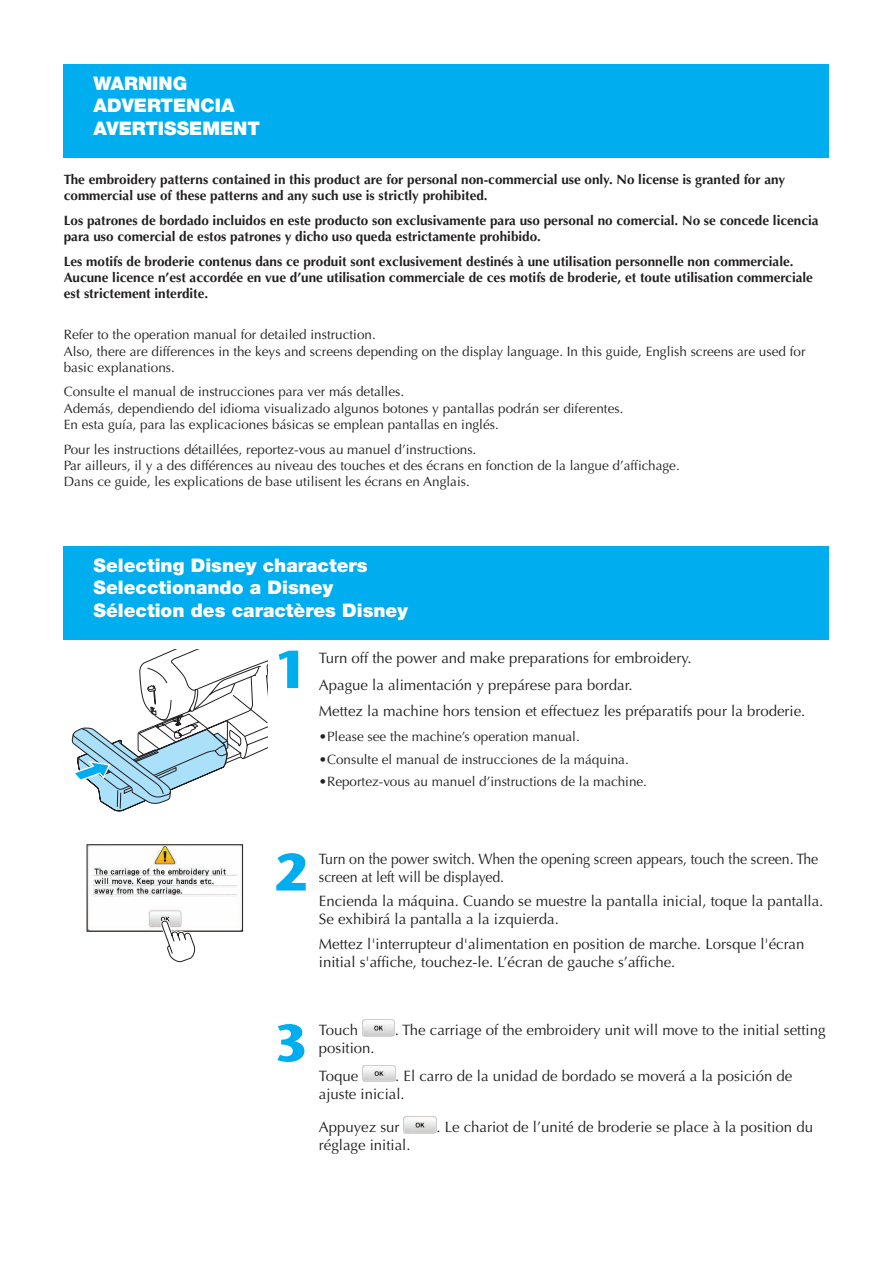
<style>
.page{position:relative;width:893px;height:1263px;background:#fff}
.page>*{position:absolute;margin:0;border:0;box-sizing:border-box;transform-origin:0 0}
.t1{font:700 52.5px "Stone Sans Std";color:#00aeef}
.t2{font:900 18.75px/22.5px "Helvetica Neue LT Std";color:#fff}
.t3{font:15px/26.5px "Optima LT Std";color:#231f20}
.t4{font:15px/18px "Optima LT Std";color:#231f20;scale:.94 1}
.t5{font:13.5px/16.2px "Optima LT Std";color:#231f20}
.t6{font:700 13.5px/16.2px "Optima LT Std";color:#231f20}
</style>
<div class="page">
<div style="left:64px;top:64px;width:765px;height:93px;background:#00aeef"></div>
<div style="left:64px;top:546px;width:765px;height:93px;background:#00aeef"></div>
<img style="left:89px;top:846px;width:152px;height:83px">
<div style="left:87px;top:844px;width:156px;height:87px;border:1px solid #231f20"></div>
<img style="left:362px;top:1020px;width:33px;height:16px">
<img style="left:362px;top:1065px;width:33px;height:17px">
<img style="left:404px;top:1116px;width:32px;height:17px">
<svg style="left:161px;top:920px;width:35px;height:43px"></svg>
<svg style="left:71px;top:649px;width:196px;height:163px"></svg>
<h2 class="t2" style="left:94px;top:72px;width:168px">WARNING<br>ADVERTENCIA<br>AVERTISSEMENT</h2>
<p class="t6" style="left:64px;top:172px;width:723px">The embroidery patterns contained in this product are for personal non-commercial use only. No license is granted for any commercial use of these patterns and any such use is strictly prohibited.</p>
<p class="t6" style="left:64px;top:213px;width:756px">Los patrones de bordado incluidos en este producto son exclusivamente para uso personal no comercial. No se concede licencia para uso comercial de estos patrones y dicho uso queda estrictamente prohibido.</p>
<p class="t6" style="left:64px;top:254px;width:751px">Les motifs de broderie contenus dans ce produit sont exclusivement destinés à une utilisation personnelle non commerciale.<br>Aucune licence n’est accordée en vue d’une utilisation commerciale de ces motifs de broderie, et toute utilisation commerciale est strictement interdite.</p>
<p class="t5" style="left:64px;top:327px;width:743px">Refer to the operation manual for detailed instruction.<br>Also, there are differences in the keys and screens depending on the display language. In this guide, English screens are used for basic explanations.</p>
<p class="t5" style="left:64px;top:384px;width:561px">Consulte el manual de instrucciones para ver más detalles.<br>Además, dependiendo del idioma visualizado algunos botones y pantallas podrán ser diferentes.<br>En esta guía, para las explicaciones básicas se emplean pantallas en inglés.</p>
<p class="t5" style="left:64px;top:441px;width:617px">Pour les instructions détaillées, reportez-vous au manuel d’instructions.<br>Par ailleurs, il y a des différences au niveau des touches et des écrans en fonction de la langue d’affichage.<br>Dans ce guide, les explications de base utilisent les écrans en Anglais.</p>
<h2 class="t2" style="left:94px;top:554px;width:316px">Selecting Disney characters<br>Selecctionando a Disney<br>Sélection des caractères Disney</h2>
<h1 class="t1" style="left:274px;top:638px;width:35px">1</h1>
<p class="t3" style="left:319px;top:645px;width:488px">Turn off the power and make preparations for embroidery.<br>Apague la alimentación y prepárese para bordar.<br>Mettez la machine hors tension et effectuez les préparatifs pour la broderie.</p>
<p class="t5" style="left:319px;top:729px;width:262px">•Please see the machine’s operation manual.</p>
<p class="t5" style="left:319px;top:751px;width:311px">•Consulte el manual de instrucciones de la máquina.</p>
<p class="t5" style="left:319px;top:774px;width:330px">•Reportez-vous au manuel d’instructions de la machine.</p>
<h1 class="t1" style="left:274px;top:841px;width:35px">2</h1>
<p class="t4" style="left:319px;top:850px;width:533px">Turn on the power switch. When the opening screen appears, touch the screen. The screen at left will be displayed.</p>
<p class="t3" style="left:319px;top:892px;width:506px;line-height:18px">Encienda la máquina. Cuando se muestre la pantalla inicial, toque la pantalla.<br>Se exhibirá la pantalla a la izquierda.</p>
<p class="t3" style="left:319px;top:935px;width:487px;line-height:18px">Mettez l'interrupteur d'alimentation en position de marche. Lorsque l'écran initial s'affiche, touchez-le. L’écran de gauche s’affiche.</p>
<h1 class="t1" style="left:274px;top:1012px;width:35px">3</h1>
<p class="t3" style="left:319px;top:1017px;width:41px">Touch</p>
<p class="t3" style="left:395px;top:1017px;width:432px">. The carriage of the embroidery unit will move to the initial setting</p>
<p class="t3" style="left:319px;top:1034px;width:57px;line-height:27.6px">position.<br>Toque</p>
<p class="t3" style="left:319px;top:1067px;width:475px;line-height:17.9px;text-indent:76px">. El carro de la unidad de bordado se moverá a la posición de ajuste inicial.</p>
<p class="t3" style="left:319px;top:1114px;width:82px">Appuyez sur</p>
<p class="t3" style="left:436px;top:1114px;width:378px">. Le chariot de l’unité de broderie se place à la position du</p>
<p class="t3" style="left:319px;top:1132px;width:93px">réglage initial.</p>
</div>
